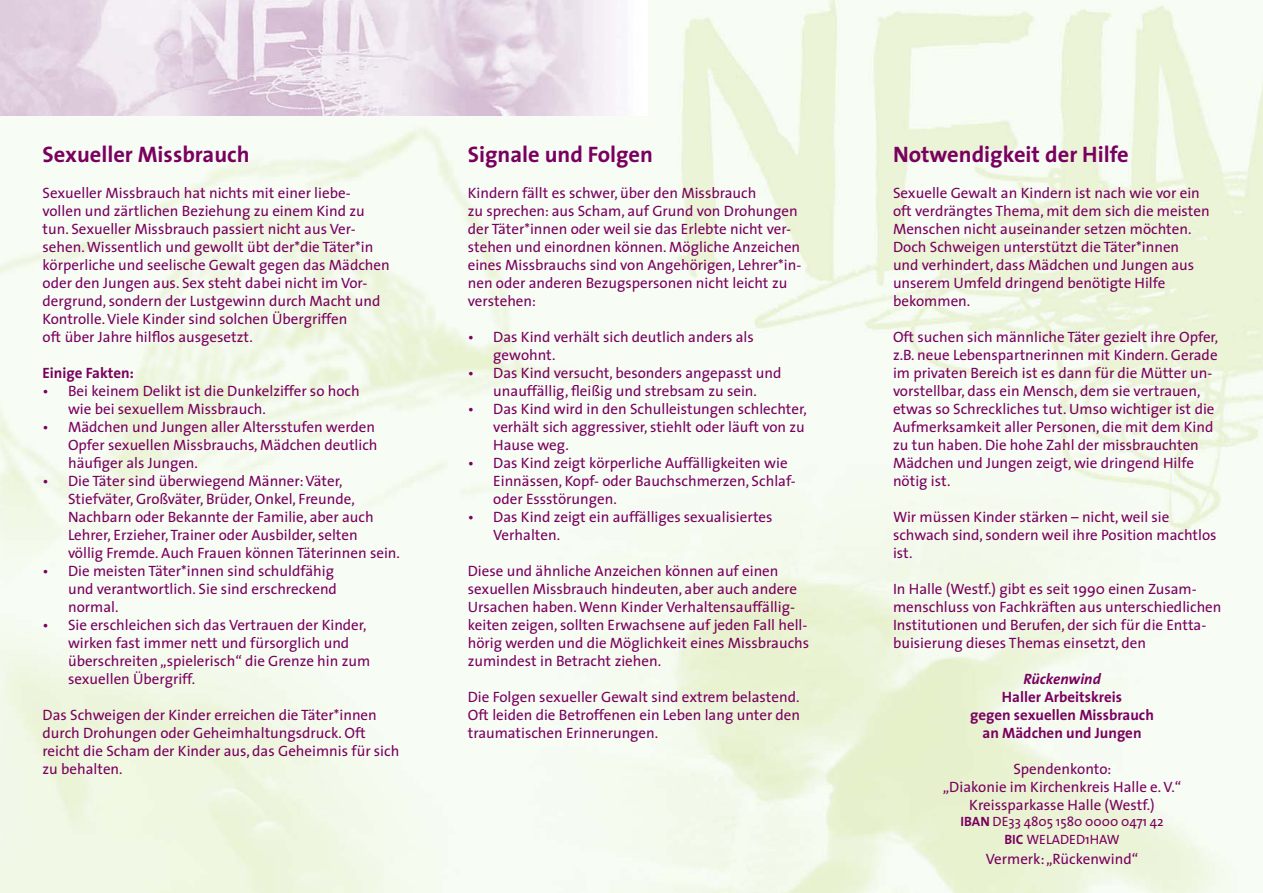
<style>
.page{position:relative;width:1263px;height:893px;background:#fff}
.page>*{position:absolute;margin:0;border:0;box-sizing:border-box;transform-origin:0 0}
.t1{font:700 22.5px "The Sans";color:#7a005f}
.t2{font:15px/18px "The Sans";color:#7a005f}
.t3{font:700 15px/18px "The Sans";color:#7a005f;text-align:center}
.t4{font:italic 700 15px "The Sans";color:#7a005f}
.t5{font:13.5px/18px "The Sans";color:#7a005f;text-align:center}
.s1{font-family:"The Sans Bold Caps"}
</style>
<div class="page">
<img style="left:0;top:0;width:1263px;height:893px">
<img style="left:0;top:0;width:648px;height:115px">
<h1 class="t1" style="left:43px;top:143px;width:209px">Sexueller Missbrauch</h1>
<p class="t2" style="left:43px;top:185px;width:349px">Sexueller Missbrauch hat nichts mit einer liebe&shy;vollen und zärtlichen Beziehung zu einem Kind zu tun. Sexueller Missbrauch passiert nicht aus Ver&shy;sehen. Wissentlich und gewollt übt der*die Täter*in körperliche und seelische Gewalt gegen das Mädchen oder den Jungen aus. Sex steht dabei nicht im Vor&shy;dergrund, sondern der Lustgewinn durch Macht und Kontrolle. Viele Kinder sind solchen Übergriffen<br>oft über Jahre hilflos ausgesetzt.</p>
<p class="t3" style="left:43px;top:364px;width:93px">Einige Fakten:</p>
<p class="t2" style="left:68px;top:383px;width:293px;text-indent:-26px">• Bei keinem Delikt ist die Dunkelziffer so hoch wie bei sexuellem Missbrauch.</p>
<p class="t2" style="left:68px;top:419px;width:311px;text-indent:-26px">• Mädchen und Jungen aller Altersstufen werden<br>Opfer sexuellen Missbrauchs, Mädchen deutlich häufiger als Jungen.</p>
<p class="t2" style="left:68px;top:473px;width:333px;text-indent:-26px">• Die Täter sind überwiegend Männer: Väter, Stiefväter, Großväter, Brüder, Onkel, Freunde, Nachbarn oder Bekannte der Familie, aber auch Lehrer, Erzieher, Trainer oder Ausbilder, selten<br>völlig Fremde. Auch Frauen können Täterinnen sein.</p>
<p class="t2" style="left:68px;top:563px;width:270px;text-indent:-26px">• Die meisten Täter*innen sind schuldfähig und verantwortlich. Sie sind erschreckend normal.</p>
<p class="t2" style="left:68px;top:617px;width:304px;text-indent:-26px">• Sie erschleichen sich das Vertrauen der Kinder, wirken fast immer nett und fürsorglich und überschreiten „spielerisch“ die Grenze hin zum sexuellen Übergriff.</p>
<p class="t2" style="left:43px;top:707px;width:358px">Das Schweigen der Kinder erreichen die Täter*innen durch Drohungen oder Geheimhaltungsdruck. Oft reicht die Scham der Kinder aus, das Geheimnis für sich zu behalten.</p>
<h1 class="t1" style="left:468px;top:143px;width:187px">Signale und Folgen</h1>
<p class="t2" style="left:468px;top:185px;width:335px">Kindern fällt es schwer, über den Missbrauch<br>zu sprechen: aus Scham, auf Grund von Drohungen der Täter*innen oder weil sie das Erlebte nicht ver&shy;stehen und einordnen können. Mögliche Anzeichen eines Missbrauchs sind von Angehörigen, Lehrer*in&shy;nen oder anderen Bezugspersonen nicht leicht zu verstehen:</p>
<p class="t2" style="left:493px;top:329px;width:262px;text-indent:-26px">• Das Kind verhält sich deutlich anders als gewohnt.</p>
<p class="t2" style="left:468px;top:365px;width:315px;text-align:center">• Das Kind versucht, besonders angepasst und unauffällig, fleißig und strebsam zu sein.</p>
<p class="t2" style="left:493px;top:401px;width:315px;text-indent:-26px">• Das Kind wird in den Schulleistungen schlechter, verhält sich aggressiver, stiehlt oder läuft von zu<br>Hause weg.</p>
<p class="t2" style="left:493px;top:455px;width:304px;text-indent:-26px">• Das Kind zeigt körperliche Auffälligkeiten wie<br>Einnässen, Kopf- oder Bauchschmerzen, Schlaf&shy;oder Essstörungen.</p>
<p class="t2" style="left:493px;top:509px;width:281px;text-indent:-26px">• Das Kind zeigt ein auffälliges sexualisiertes<br>Verhalten.</p>
<p class="t2" style="left:468px;top:563px;width:343px">Diese und ähnliche Anzeichen können auf einen sexuellen Missbrauch hindeuten, aber auch andere Ursachen haben. Wenn Kinder Verhaltensauffällig&shy;keiten zeigen, sollten Erwachsene auf jeden Fall hell&shy;hörig werden und die Möglichkeit eines Missbrauchs zumindest in Betracht ziehen.</p>
<p class="t2" style="left:468px;top:689px;width:334px;text-align:justify">Die Folgen sexueller Gewalt sind extrem belastend.<br>Oft leiden die Betroffenen ein Leben lang unter den traumatischen Erinnerungen.</p>
<h1 class="t1" style="left:893px;top:143px;width:237px">Notwendigkeit der Hilfe</h1>
<p class="t2" style="left:893px;top:185px;width:318px">Sexuelle Gewalt an Kindern ist nach wie vor ein oft verdrängtes Thema, mit dem sich die meisten Menschen nicht auseinander setzen möchten.<br>Doch Schweigen unterstützt die Täter*innen<br>und verhindert, dass Mädchen und Jungen aus unserem Umfeld dringend benötigte Hilfe bekommen.</p>
<p class="t2" style="left:893px;top:329px;width:327px">Oft suchen sich männliche Täter gezielt ihre Opfer, z.B. neue Lebenspartnerinnen mit Kindern. Gerade im privaten Bereich ist es dann für die Mütter un&shy;vorstellbar, dass ein Mensch, dem sie vertrauen, etwas so Schreckliches tut. Umso wichtiger ist die Aufmerksamkeit aller Personen, die mit dem Kind zu tun haben. Die hohe Zahl der missbrauchten Mädchen und Jungen zeigt, wie dringend Hilfe nötig ist.</p>
<p class="t2" style="left:893px;top:509px;width:325px">Wir müssen Kinder stärken – nicht, weil sie schwach sind, sondern weil ihre Position machtlos ist.</p>
<p class="t2" style="left:893px;top:581px;width:330px">In Halle (Westf.) gibt es seit 1990 einen Zusam&shy;menschluss von Fachkräften aus unterschiedlichen Institutionen und Berufen, der sich für die Entta&shy;buisierung dieses Themas einsetzt, den</p>
<p class="t4" style="left:1023px;top:671px;width:79px">Rückenwind</p>
<p class="t3" style="left:970px;top:688px;width:185px">Haller Arbeitskreis<br>gegen sexuellen Missbrauch an Mädchen und Jungen</p>
<p class="t2" style="left:943px;top:761px;width:240px;text-align:center">Spendenkonto:<br>„Diakonie im Kirchenkreis Halle e. V.“<br>Kreissparkasse Halle (Westf.)</p>
<p class="t5" style="left:960px;top:814px;width:205px"><span class="s1">IBAN</span> DE33 4805 1580 0000 0471 42<br><span class="s1">BIC</span> WELADED1HAW</p>
<p class="t2" style="left:986px;top:851px;width:154px">Vermerk: „Rückenwind“</p>
</div>
